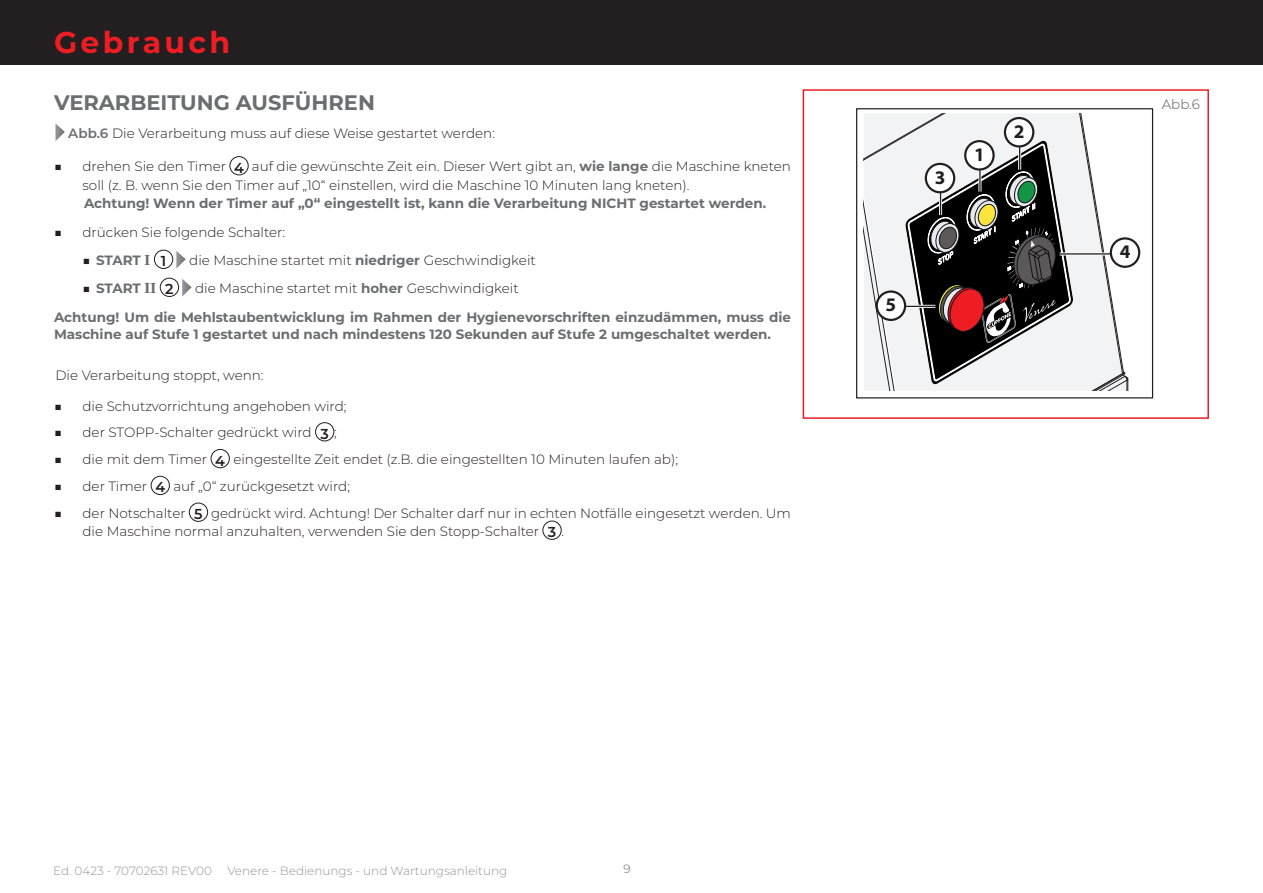
<style>
.page{position:relative;width:1263px;height:893px;background:#fff}
.page>*{position:absolute;margin:0;border:0;box-sizing:border-box;transform-origin:0 0}
.Titoli_rossi_seconda{font:700 30px "Montserrat";letter-spacing:.11em;color:#ee1d23}
.Sottotitolo_IT{font:700 21px "Montserrat";color:#6c6d70}
.t1{font:700 19.35px "Myriad Pro";color:#231f20}
.Testo_corrente_9_pt{font:600 14.4px "Montserrat";color:#231f20}
.Testo_corrente_9_pt-2{font:300 13.5px/18.3px "Montserrat";color:#231f20}
.Testo_corrente_9_pt-3{font:700 13.5px/16.2px "Montserrat";color:#6c6d70}
.t2{font:300 13.5px "Montserrat";color:#57585a}
.t3{font:300 12px "Montserrat";color:#939598}
.t4{font:300 12px "Montserrat";color:#6c6d70}
.s1{font-weight:600;color:#6c6d70}
.s2{font-weight:700;color:#6c6d70}
.s3{font-weight:300;color:#231f20}
.s4{font-family:"Times";font-size:15px}
.s5{font-weight:300;font-size:13.5px}
</style>
<div class="page">
<div style="left:0;top:0;width:1263px;height:65px;background:#231f20"></div>
<div style="left:856px;top:108px;width:297px;height:290px;border:1px solid #231f20"></div>
<svg style="left:864px;top:113px;width:264px;height:278px"></svg>
<hr style="left:1018px;top:124px;width:3px;height:46px;background:#fff">
<hr style="left:1019px;top:124px;width:1px;height:46px;background:#231f20">
<hr style="left:1060px;top:252px;width:76px;height:3px;background:#fff">
<hr style="left:1060px;top:253px;width:76px;height:2px;background:#231f20">
<hr style="left:889px;top:305px;width:46px;height:3px;background:#fff">
<hr style="left:889px;top:306px;width:46px;height:1px;background:#231f20">
<div style="left:1005px;top:118px;width:28px;height:28px;background:#fff;border-radius:50%"></div>
<div style="left:1004px;top:117px;width:30px;height:31px;border:2px solid #231f20;border-radius:50%"></div>
<div style="left:1111px;top:238px;width:28px;height:29px;background:#fff;border-radius:50%"></div>
<div style="left:1110px;top:237px;width:30px;height:31px;border:2px solid #231f20;border-radius:50%"></div>
<div style="left:877px;top:292px;width:28px;height:28px;background:#fff;border-radius:50%"></div>
<div style="left:876px;top:290px;width:30px;height:31px;border:2px solid #231f20;border-radius:50%"></div>
<hr style="left:939px;top:170px;width:3px;height:45px;background:#fff">
<hr style="left:940px;top:170px;width:1px;height:45px;background:#231f20">
<div style="left:926px;top:164px;width:28px;height:28px;background:#fff;border-radius:50%"></div>
<div style="left:925px;top:163px;width:30px;height:30px;border:2px solid #231f20;border-radius:50%"></div>
<hr style="left:978px;top:147px;width:3px;height:45px;background:#fff">
<hr style="left:979px;top:147px;width:1px;height:45px;background:#231f20">
<div style="left:965px;top:141px;width:28px;height:28px;background:#fff;border-radius:50%"></div>
<div style="left:964px;top:140px;width:31px;height:31px;border:2px solid #231f20;border-radius:50%"></div>
<div style="left:803px;top:89px;width:406px;height:330px;border:2px solid #ee1d23"></div>
<svg style="left:56px;top:124px;width:9px;height:17px"></svg>
<div style="left:230px;top:156px;width:18px;height:19px;border:1px solid #231f20;border-radius:50%"></div>
<div style="left:154px;top:250px;width:19px;height:19px;border:1px solid #231f20;border-radius:50%"></div>
<svg style="left:176px;top:251px;width:10px;height:18px"></svg>
<div style="left:160px;top:278px;width:19px;height:19px;border:1px solid #231f20;border-radius:50%"></div>
<svg style="left:182px;top:279px;width:10px;height:18px"></svg>
<div style="left:315px;top:422px;width:19px;height:19px;border:1px solid #231f20;border-radius:50%"></div>
<div style="left:211px;top:449px;width:19px;height:19px;border:1px solid #231f20;border-radius:50%"></div>
<div style="left:151px;top:476px;width:19px;height:19px;border:1px solid #231f20;border-radius:50%"></div>
<div style="left:189px;top:503px;width:19px;height:19px;border:1px solid #231f20;border-radius:50%"></div>
<div style="left:543px;top:521px;width:18px;height:19px;border:1px solid #231f20;border-radius:50%"></div>
<p class="Titoli_rossi_seconda" style="left:54px;top:21px;width:178px">Gebrauch</p>
<p class="Sottotitolo_IT" style="left:54px;top:87px;width:322px">VERARBEITUNG AUSFÜHREN</p>
<p class="Testo_corrente_9_pt-2" style="left:68px;top:123px;width:428px"><span class="s1">Abb.6</span> Die Verarbeitung muss auf diese Weise gestartet werden:</p>
<p class="Testo_corrente_9_pt-2" style="left:54px;top:157px;width:174px">■ drehen Sie den Timer</p>
<p class="Testo_corrente_9_pt" style="left:234px;top:157px;width:11px">4</p>
<p class="Testo_corrente_9_pt-2" style="left:82px;top:157px;width:710px;text-indent:169px">auf die gewünschte Zeit ein. Dieser Wert gibt an, <span class="s2">wie lange</span> die Maschine kneten soll (z. B. wenn Sie den Timer auf „10“ einstellen, wird die Maschine 10 Minuten lang kneten).</p>
<p class="Testo_corrente_9_pt-3" style="left:84px;top:194px;width:684px">Achtung! Wenn der Timer auf „0“ eingestellt ist, kann die Verarbeitung NICHT gestartet werden.</p>
<p class="Testo_corrente_9_pt-2" style="left:54px;top:223px;width:233px">■ drücken Sie folgende Schalter:</p>
<p class="Testo_corrente_9_pt-3" style="left:82px;top:251px;width:69px"><span class="s3">■</span> START <span class="s4">I</span></p>
<p class="Testo_corrente_9_pt" style="left:161px;top:251px;width:7px">1</p>
<p class="Testo_corrente_9_pt-2" style="left:189px;top:251px;width:348px">die Maschine startet mit <span class="s2">niedriger</span> Geschwindigkeit</p>
<p class="Testo_corrente_9_pt-3" style="left:82px;top:279px;width:75px"><span class="s3">■</span> START <span class="s4">II</span></p>
<p class="Testo_corrente_9_pt" style="left:165px;top:279px;width:10px">2</p>
<p class="Testo_corrente_9_pt-2" style="left:195px;top:279px;width:325px">die Maschine startet mit <span class="s2">hoher</span> Geschwindigkeit</p>
<p class="Testo_corrente_9_pt-3" style="left:54px;top:309px;width:738px">Achtung! Um die Mehlstaubentwicklung im Rahmen der Hygienevorschriften einzudämmen, muss die<br>Maschine auf Stufe 1 gestartet und nach mindestens 120 Sekunden auf Stufe 2 umgeschaltet werden.</p>
<p class="Testo_corrente_9_pt-2" style="left:56px;top:365px;width:210px">Die Verarbeitung stoppt, wenn:</p>
<p class="Testo_corrente_9_pt-2" style="left:54px;top:396px;width:294px">■ die Schutzvorrichtung angehoben wird;</p>
<p class="Testo_corrente_9_pt-2" style="left:54px;top:423px;width:259px">■ der STOPP-Schalter gedrückt wird</p>
<p class="Testo_corrente_9_pt" style="left:320px;top:423px;width:18px">3 <span class="s5">;</span></p>
<p class="Testo_corrente_9_pt-2" style="left:54px;top:450px;width:155px">■ die mit dem Timer</p>
<p class="Testo_corrente_9_pt" style="left:215px;top:450px;width:11px">4</p>
<p class="Testo_corrente_9_pt-2" style="left:233px;top:450px;width:446px">eingestellte Zeit endet (z.B. die eingestellten 10 Minuten laufen ab);</p>
<p class="Testo_corrente_9_pt-2" style="left:54px;top:477px;width:95px">■ der Timer</p>
<p class="Testo_corrente_9_pt" style="left:155px;top:477px;width:11px">4</p>
<p class="Testo_corrente_9_pt-2" style="left:173px;top:477px;width:178px">auf „0“ zurückgesetzt wird;</p>
<p class="Testo_corrente_9_pt-2" style="left:54px;top:503px;width:133px">■ der Notschalter</p>
<p class="Testo_corrente_9_pt" style="left:194px;top:504px;width:10px">5</p>
<p class="Testo_corrente_9_pt-2" style="left:82px;top:504px;width:710px;text-indent:129px">gedrückt wird. Achtung! Der Schalter darf nur in echten Notfälle eingesetzt werden. Um die Maschine normal anzuhalten, verwenden Sie den Stopp-Schalter</p>
<p class="Testo_corrente_9_pt" style="left:548px;top:522px;width:18px">3 <span class="s5">.</span></p>
<p class="t1" style="left:935px;top:165px;width:12px">3</p>
<p class="t1" style="left:974px;top:142px;width:12px">1</p>
<p class="t1" style="left:1014px;top:119px;width:12px">2</p>
<p class="t1" style="left:885px;top:292px;width:12px">5</p>
<p class="t2" style="left:1162px;top:95px;width:40px">Abb.6</p>
<p class="t1" style="left:1120px;top:239px;width:12px">4</p>
<p class="t3" style="left:53px;top:863px;width:160px">Ed. 0423 - 70702631 REV00</p>
<p class="t3" style="left:227px;top:863px;width:282px">Venere - Bedienungs - und Wartungsanleitung</p>
<p class="t4" style="left:623px;top:860px;width:9px">9</p>
</div>
